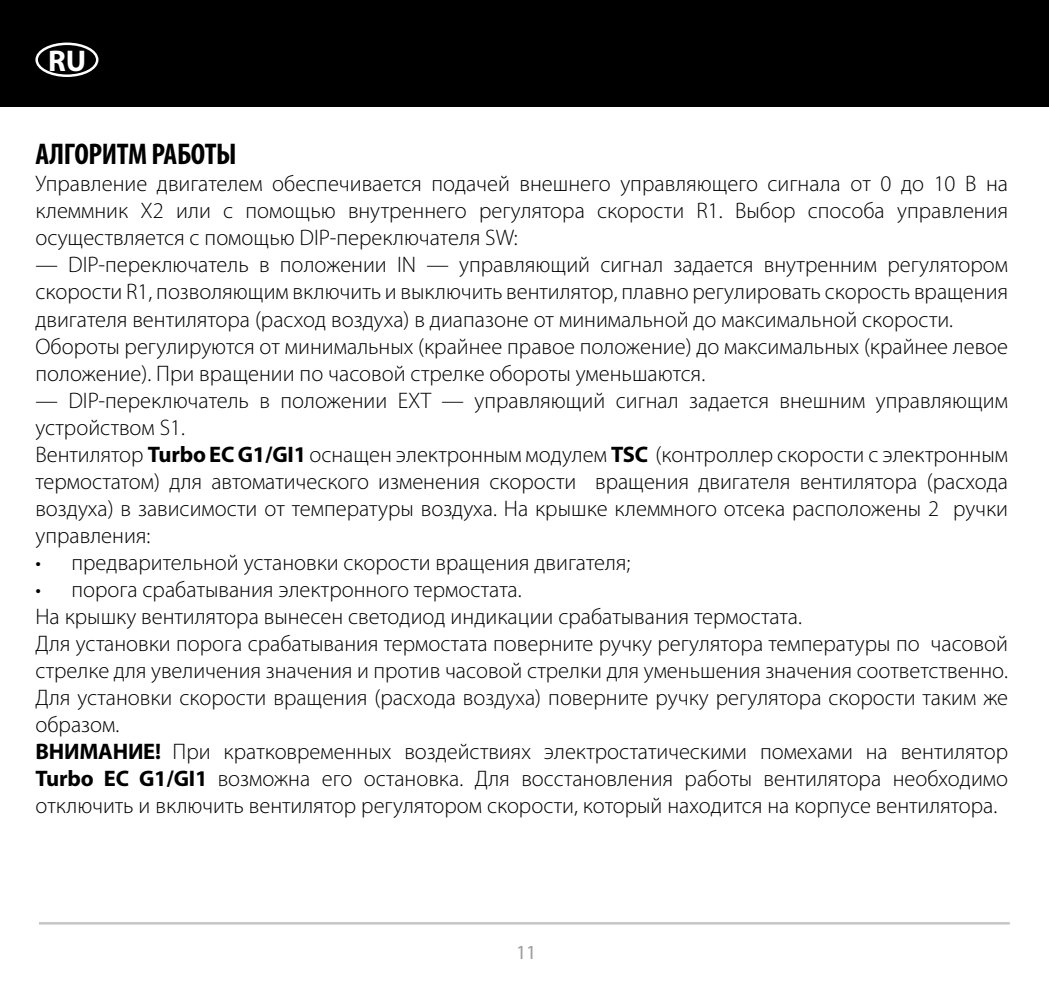
<style>
.page{position:relative;width:1049px;height:993px;background:#fff}
.page>*{position:absolute;margin:0;border:0;box-sizing:border-box;transform-origin:0 0}
.t1{font:700 condensed 30px "Myriad Pro";letter-spacing:-.01em;color:#000}
.t2{font:700 30px "Myriad Pro";color:#fff}
.t3{font:300 22.5px/27px "Myriad Pro";color:#000}
.t4{font:20px "Myriad Pro";color:#9d9d9c}
.s1{font-weight:700}
</style>
<div class="page">
<hr style="left:39px;top:921px;width:971px;height:3px;background:#c6c6c6">
<div style="left:0;top:0;width:1049px;height:106px;background:#000"></div>
<div style="left:35px;top:43px;width:63px;height:34px;border:2px solid #fff;border-radius:50%"></div>
<h1 class="t2" style="left:48px;top:41px;width:40px">RU</h1>
<h1 class="t1" style="left:35px;top:135px;width:203px">АЛГОРИТМ РАБОТЫ</h1>
<p class="t3" style="left:35px;top:171px;width:974px;text-align:justify">Управление двигателем обеспечивается подачей внешнего управляющего сигнала от 0 до 10 В на клеммник Х2 или с помощью внутреннего регулятора скорости R1. Выбор способа управления осуществляется с помощью DIP-переключателя SW:</p>
<p class="t3" style="left:35px;top:252px;width:974px">— DIP-переключатель в положении IN — управляющий сигнал задается внутренним регулятором скорости R1, позволяющим включить и выключить вентилятор, плавно регулировать скорость вращения двигателя вентилятора (расход воздуха) в диапазоне от минимальной до максимальной скорости.<br>Обороты регулируются от минимальных (крайнее правое положение) до максимальных (крайнее левое положение). При вращении по часовой стрелке обороты уменьшаются.</p>
<p class="t3" style="left:35px;top:387px;width:974px">— DIP-переключатель в положении EXT — управляющий сигнал задается внешним управляющим устройством S1.<br>Вентилятор <span class="s1">Turbo EC G1/GI1</span> оснащен электронным модулем <span class="s1">TSC</span> (контроллер скорости с электронным термостатом) для автоматического изменения скорости вращения двигателя вентилятора (расхода воздуха) в зависимости от температуры воздуха. На крышке клеммного отсека расположены 2 ручки управления:</p>
<p class="t3" style="left:35px;top:549px;width:596px">• предварительной установки скорости вращения двигателя;</p>
<p class="t3" style="left:35px;top:576px;width:974px">• порога срабатывания электронного термостата.<br>На крышку вентилятора вынесен светодиод индикации срабатывания термостата.<br>Для установки порога срабатывания термостата поверните ручку регулятора температуры по часовой стрелке для увеличения значения и против часовой стрелки для уменьшения значения соответственно.<br>Для установки скорости вращения (расхода воздуха) поверните ручку регулятора скорости таким же образом.<br><span class="s1">ВНИМАНИЕ!</span> При кратковременных воздействиях электростатическими помехами на вентилятор <span class="s1">Turbo EC G1/GI1</span> возможна его остановка. Для восстановления работы вентилятора необходимо отключить и включить вентилятор регулятором скорости, который находится на корпусе вентилятора.</p>
<p class="t4" style="left:516px;top:939px;width:22px">11</p>
</div>
